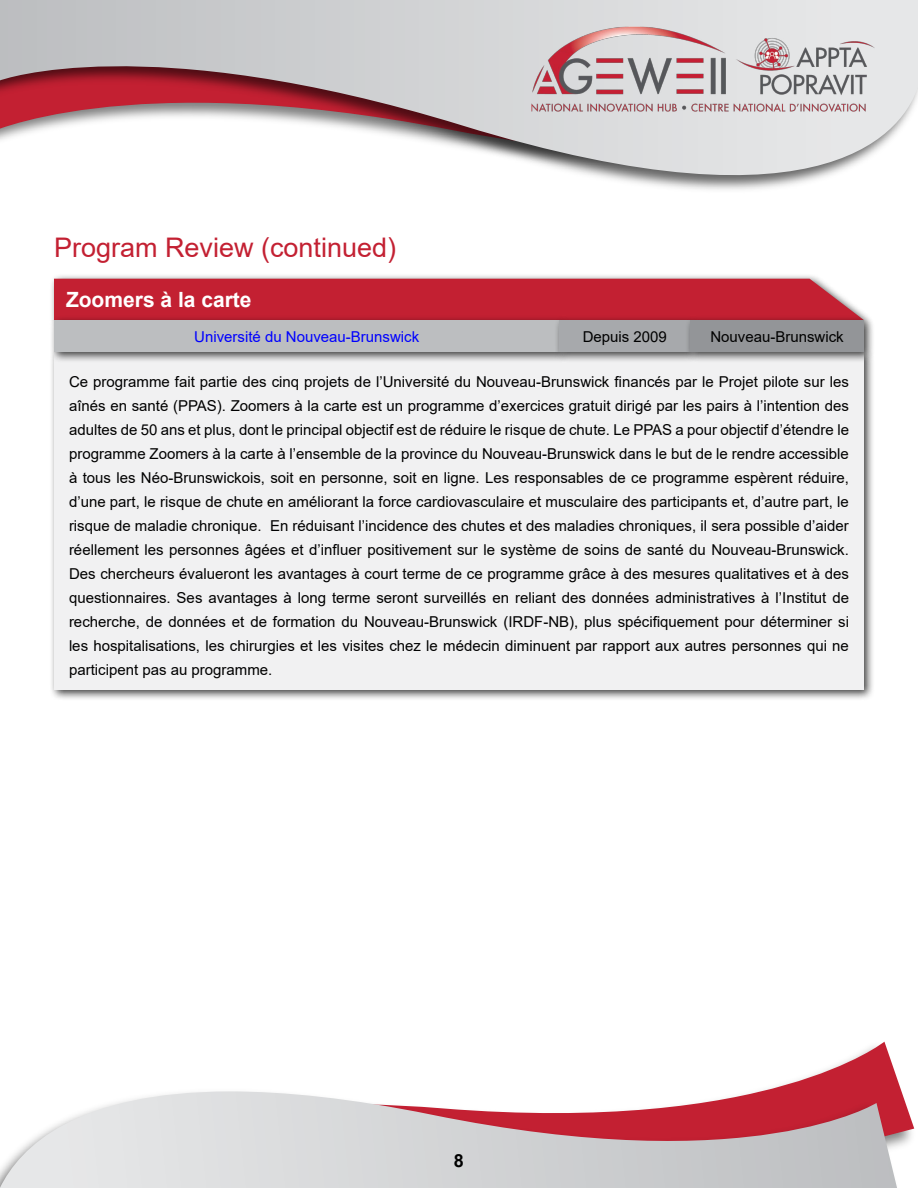
<style>
.page{position:relative;width:918px;height:1188px;background:#fff}
.page>*{position:absolute;margin:0;border:0;box-sizing:border-box;transform-origin:0 0}
.t1{font:27px "Arial";color:#c32032}
.t2{font:700 21px "Arial";color:#fff}
.t3{font:700 18px "Arial";color:#000}
.t4{font:15px/24px "Arial";color:#000;text-align:justify}
.t5{font:15px "Arial";color:#00f}
</style>
<div class="page">
<svg style="left:784px;top:1042px;width:130px;height:102px"></svg>
<img style="left:762px;top:1085px;width:142px;height:103px">
<svg style="left:0;top:1091px;width:876px;height:97px;background:#d7c1c4"></svg>
<svg style="left:0;top:0;width:918px;height:190px"></svg>
<img style="left:516px;top:13px;width:374px;height:112px">
<div style="left:49px;top:273px;width:825px;height:59px;background:#000;opacity:.75"></div>
<div style="left:54px;top:279px;width:810px;height:36px;background:#c32032"></div>
<div style="left:49px;top:347px;width:826px;height:354px;background:#000;opacity:.75"></div>
<div style="left:54px;top:352px;width:810px;height:338px;background:#f1f1f2"></div>
<div style="left:49px;top:315px;width:522px;height:49px;background:#000;opacity:.75"></div>
<div style="left:54px;top:320px;width:506px;height:32px;background:#bcbec0"></div>
<div style="left:554px;top:315px;width:148px;height:49px;background:#000;opacity:.75"></div>
<div style="left:560px;top:320px;width:130px;height:32px;background:#a7a9ac"></div>
<div style="left:685px;top:315px;width:190px;height:49px;background:#000;opacity:.75"></div>
<div style="left:690px;top:320px;width:174px;height:32px;background:#939598"></div>
<h1 class="t1" style="left:54px;top:229px;width:344px">Program Review (continued)</h1>
<h2 class="t2" style="left:66px;top:285px;width:187px">Zoomers à la carte</h2>
<p class="t5" style="left:194px;top:326px;width:227px">Université du Nouveau-Brunswick</p>
<p class="t4" style="left:583px;top:324px;width:86px">Depuis 2009</p>
<p class="t4" style="left:710px;top:324px;width:135px">Nouveau-Brunswick</p>
<p class="t4" style="left:69px;top:370px;width:782px">Ce programme fait partie des cinq projets de l’Université du Nouveau-Brunswick financés par le Projet pilote sur les aînés en santé (PPAS). Zoomers à la carte est un programme d’exercices gratuit dirigé par les pairs à l’intention des adultes de 50 ans et plus, dont le principal objectif est de réduire le risque de chute. Le PPAS a pour objectif d’étendre le programme Zoomers à la carte à l’ensemble de la province du Nouveau-Brunswick dans le but de le rendre accessible à tous les Néo-Brunswickois, soit en personne, soit en ligne. Les responsables de ce programme espèrent réduire, d’une part, le risque de chute en améliorant la force cardiovasculaire et musculaire des participants et, d’autre part, le risque de maladie chronique. En réduisant l’incidence des chutes et des maladies chroniques, il sera possible d’aider réellement les personnes âgées et d’influer positivement sur le système de soins de santé du Nouveau-Brunswick.<br>Des chercheurs évalueront les avantages à court terme de ce programme grâce à des mesures qualitatives et à des questionnaires. Ses avantages à long terme seront surveillés en reliant des données administratives à l’Institut de recherche, de données et de formation du Nouveau‑Brunswick (IRDF-NB), plus spécifiquement pour déterminer si les hospitalisations, les chirurgies et les visites chez le médecin diminuent par rapport aux autres personnes qui ne participent pas au programme.</p>
<p class="t3" style="left:454px;top:1148px;width:12px">8</p>
</div>
